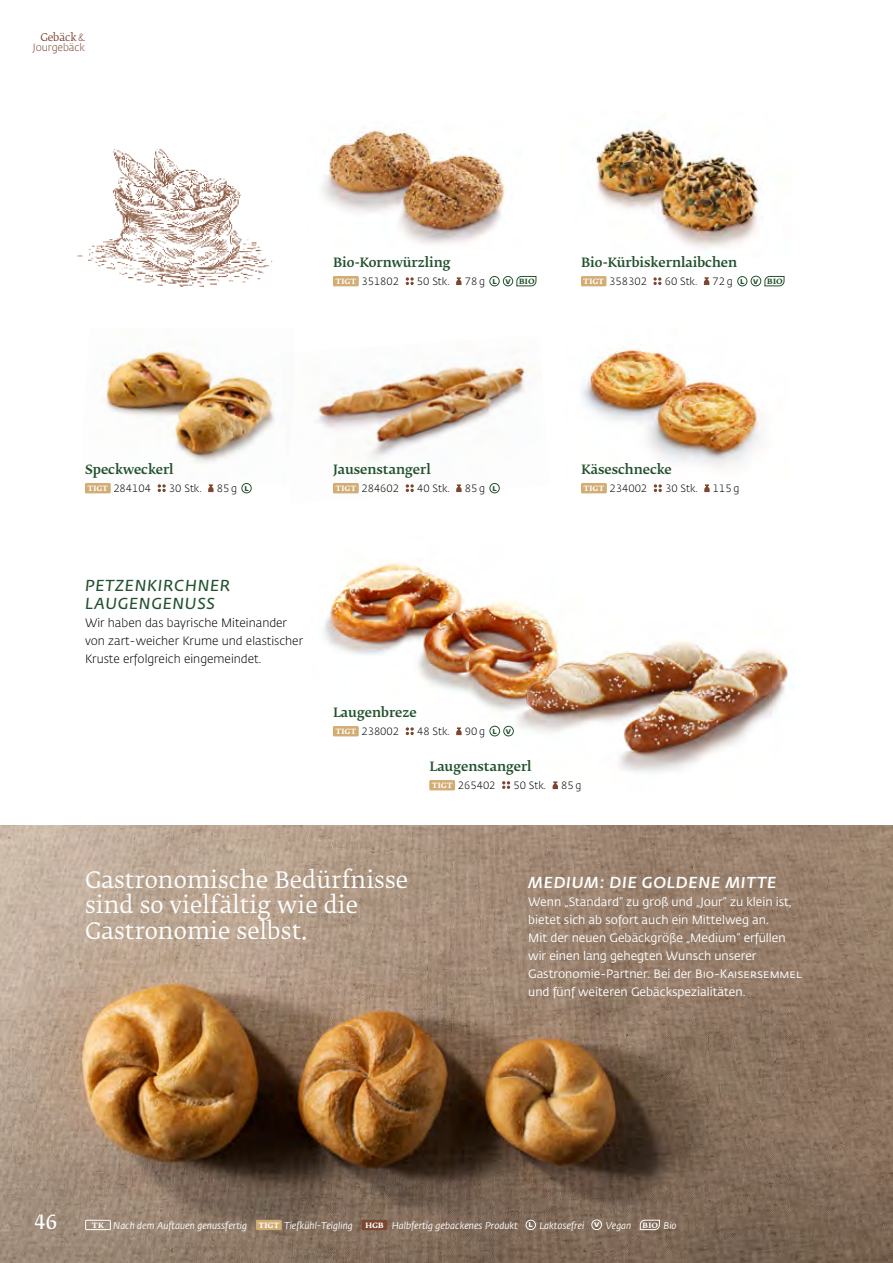
<style>
.page{position:relative;width:893px;height:1263px;background:#fff}
.page>*{position:absolute;margin:0;border:0;box-sizing:border-box;transform-origin:0 0}
.t1{font:22.5px/25.5px "Fedra Serif B Pro";letter-spacing:.01em;color:#fff}
.t2{font:19.5px "Fedra Serif B Pro Demi";color:#fff}
.t3{font:italic 600 15.75px/18px "Fedra Sans Pro";letter-spacing:.05em;color:#22522e}
.t4{font:italic 500 15.75px "Fedra Sans Pro";letter-spacing:.05em;color:#fff}
.t5{font:500 12.75px "Fedra Serif B Pro";color:#22522e}
.t6{font:12px/18px "Fedra Sans Pro";color:#fff}
.t7{font:300 12px/18px "Fedra Sans Pro";color:#000}
.t8{font:300 10.5px "Fedra Sans Pro";color:#000}
.t9{font:300 10.5px "Fedra Sans Pro";letter-spacing:-.01em;color:#7c4630}
.t10{font:10.5px "Fedra Serif B Pro";letter-spacing:-.01em;color:#7c4630}
.t11{font:italic 9.75px "Fedra Sans Pro";color:#fff}
.s1{font-family:"Fedra Sans Pro";font-weight:300}
.s2{font-family:"Fedra Serif B Pro";font-weight:500;font-size:9.75px;color:#fff}
.s3{font-weight:700;font-size:9px;color:#22522e}
.s4{font-weight:700;font-size:8.7px;color:#22522e}
.s5{font-family:"Fedra Serif B Pro";font-weight:500;font-size:9.75px;color:#22522e}
.s6{font-family:"Fedra Serif B Pro";font-weight:500;font-style:normal}
.s7{font-weight:700;font-style:normal;font-size:8.7px}
</style>
<div class="page">
<img style="left:322px;top:129px;width:183px;height:116px">
<img style="left:582px;top:346px;width:181px;height:124px">
<img style="left:84px;top:343px;width:191px;height:142px">
<div style="left:85px;top:483px;width:25px;height:10px;background:#d2ac73"></div>
<div style="left:85px;top:483px;width:26px;height:10px;border:1px solid #d2ac73"></div>
<svg style="left:158px;top:484px;width:8px;height:8px"></svg>
<svg style="left:208px;top:484px;width:6px;height:8px"></svg>
<div style="left:241px;top:483px;width:11px;height:10px;border:1px solid #22522e;border-radius:50%"></div>
<img style="left:323px;top:560px;width:212px;height:166px">
<img style="left:592px;top:129px;width:168px;height:120px">
<img style="left:498px;top:610px;width:297px;height:180px">
<img style="left:582px;top:642px;width:99px;height:22px">
<div style="left:333px;top:276px;width:25px;height:10px;background:#d2ac73"></div>
<div style="left:333px;top:276px;width:26px;height:10px;border:1px solid #d2ac73"></div>
<svg style="left:406px;top:277px;width:8px;height:8px"></svg>
<svg style="left:456px;top:277px;width:5px;height:8px"></svg>
<div style="left:489px;top:276px;width:11px;height:10px;border:1px solid #22522e;border-radius:50%"></div>
<div style="left:503px;top:276px;width:10px;height:10px;border:1px solid #22522e;border-radius:50%"></div>
<svg style="left:516px;top:276px;width:21px;height:11px"></svg>
<div style="left:581px;top:483px;width:25px;height:10px;background:#d2ac73"></div>
<div style="left:581px;top:483px;width:26px;height:10px;border:1px solid #d2ac73"></div>
<svg style="left:654px;top:484px;width:8px;height:8px"></svg>
<svg style="left:704px;top:484px;width:6px;height:8px"></svg>
<img style="left:316px;top:362px;width:214px;height:132px">
<div style="left:333px;top:483px;width:25px;height:10px;background:#d2ac73"></div>
<div style="left:333px;top:483px;width:26px;height:10px;border:1px solid #d2ac73"></div>
<svg style="left:406px;top:484px;width:8px;height:8px"></svg>
<svg style="left:456px;top:484px;width:6px;height:8px"></svg>
<div style="left:489px;top:483px;width:11px;height:10px;border:1px solid #22522e;border-radius:50%"></div>
<div style="left:333px;top:726px;width:25px;height:10px;background:#d2ac73"></div>
<div style="left:333px;top:726px;width:26px;height:10px;border:1px solid #d2ac73"></div>
<svg style="left:406px;top:727px;width:8px;height:8px"></svg>
<svg style="left:456px;top:727px;width:6px;height:8px"></svg>
<div style="left:489px;top:726px;width:11px;height:10px;border:1px solid #22522e;border-radius:50%"></div>
<div style="left:503px;top:726px;width:11px;height:10px;border:1px solid #22522e;border-radius:50%"></div>
<div style="left:430px;top:780px;width:25px;height:10px;background:#d2ac73"></div>
<div style="left:429px;top:780px;width:26px;height:10px;border:1px solid #d2ac73"></div>
<svg style="left:502px;top:781px;width:8px;height:8px"></svg>
<svg style="left:553px;top:781px;width:5px;height:8px"></svg>
<img style="left:0;top:825px;width:893px;height:438px">
<div style="left:581px;top:277px;width:25px;height:9px;background:#d2ac73"></div>
<div style="left:581px;top:276px;width:25px;height:10px;border:1px solid #d2ac73"></div>
<svg style="left:653px;top:277px;width:8px;height:8px"></svg>
<svg style="left:704px;top:277px;width:5px;height:8px"></svg>
<div style="left:737px;top:276px;width:10px;height:10px;border:1px solid #22522e;border-radius:50%"></div>
<div style="left:751px;top:276px;width:10px;height:10px;border:1px solid #22522e;border-radius:50%"></div>
<svg style="left:764px;top:276px;width:21px;height:11px"></svg>
<img style="left:77px;top:149px;width:196px;height:138px">
<div style="left:85px;top:1220px;width:26px;height:10px;border:1px solid #fff"></div>
<div style="left:256px;top:1220px;width:25px;height:9px;background:#d2ac73"></div>
<div style="left:256px;top:1220px;width:26px;height:10px;border:1px solid #d2ac73"></div>
<div style="left:362px;top:1220px;width:25px;height:9px;background:#7c4630"></div>
<div style="left:362px;top:1220px;width:25px;height:10px;border:1px solid #7c4630"></div>
<div style="left:526px;top:1220px;width:10px;height:10px;border:1px solid #fff;border-radius:50%"></div>
<div style="left:591px;top:1219px;width:11px;height:11px;border:1px solid #fff;border-radius:50%"></div>
<svg style="left:639px;top:1219px;width:21px;height:11px"></svg>
<p class="t10" style="left:40px;top:31px;width:46px">Gebäck <span class="s1">&amp;</span></p>
<p class="t9" style="left:33px;top:40px;width:54px">Jourgebäck</p>
<p class="t5" style="left:333px;top:255px;width:119px">Bio-Kornwürzling</p>
<p class="t8" style="left:335px;top:274px;width:65px"><span class="s2">tigt</span> 351802</p>
<p class="t8" style="left:417px;top:274px;width:34px">50 Stk.</p>
<p class="t8" style="left:465px;top:274px;width:71px">78 g <span class="s3">l</span> <span class="s4">v</span> <span class="s5">bio</span></p>
<p class="t5" style="left:581px;top:255px;width:158px">Bio-Kürbiskernlaibchen</p>
<p class="t8" style="left:583px;top:274px;width:65px"><span class="s2">tigt</span> 358302</p>
<p class="t8" style="left:665px;top:274px;width:34px">60 Stk.</p>
<p class="t8" style="left:713px;top:274px;width:72px">72 g <span class="s3">l</span> <span class="s4">v</span> <span class="s5">bio</span></p>
<p class="t5" style="left:85px;top:462px;width:90px">Speckweckerl</p>
<p class="t8" style="left:87px;top:481px;width:65px"><span class="s2">tigt</span> 284104</p>
<p class="t8" style="left:169px;top:481px;width:34px">30 Stk.</p>
<p class="t8" style="left:217px;top:481px;width:33px">85 g <span class="s3">l</span></p>
<p class="t5" style="left:333px;top:462px;width:99px">Jausenstangerl</p>
<p class="t8" style="left:335px;top:481px;width:65px"><span class="s2">tigt</span> 284602</p>
<p class="t8" style="left:417px;top:481px;width:34px">40 Stk.</p>
<p class="t8" style="left:465px;top:481px;width:33px">85 g <span class="s3">l</span></p>
<p class="t5" style="left:581px;top:462px;width:92px">Käseschnecke</p>
<p class="t8" style="left:583px;top:481px;width:65px"><span class="s2">tigt</span> 234002</p>
<p class="t8" style="left:665px;top:481px;width:34px">30 Stk.</p>
<p class="t8" style="left:713px;top:481px;width:28px">115 g</p>
<h3 class="t3" style="left:85px;top:576px;width:147px">PETZENKIRCHNER<br>LAUGENGENUSS</h3>
<p class="t7" style="left:85px;top:614px;width:220px">Wir haben das bayrische Miteinander von zart-weicher Krume und elastischer<br>Kruste erfolgreich eingemeindet.</p>
<p class="t5" style="left:333px;top:705px;width:85px">Laugenbreze</p>
<p class="t8" style="left:335px;top:724px;width:65px"><span class="s2">tigt</span> 238002</p>
<p class="t8" style="left:417px;top:724px;width:34px">48 Stk.</p>
<p class="t8" style="left:465px;top:724px;width:48px">90 g<span class="s3">l</span> <span class="s4">v</span></p>
<p class="t5" style="left:429px;top:759px;width:104px">Laugenstangerl</p>
<p class="t8" style="left:432px;top:778px;width:65px"><span class="s2">tigt</span> 265402</p>
<p class="t8" style="left:513px;top:778px;width:34px">50 Stk.</p>
<p class="t8" style="left:561px;top:778px;width:22px">85 g</p>
<h1 class="t1" style="left:85px;top:867px;width:324px">Gastronomische Bedürfnisse sind so vielfältig wie die<br>Gastronomie selbst.</h1>
<h3 class="t4" style="left:528px;top:871px;width:250px">MEDIUM: DIE GOLDENE MITTE</h3>
<p class="t6" style="left:528px;top:892px;width:275px">Wenn „Standard“ zu groß und „Jour“ zu klein ist, bietet sich ab sofort auch ein Mittelweg an.<br>Mit der neuen Gebäckgröße „Medium“ erfüllen wir einen lang gehegten Wunsch unserer Gastronomie-Partner. Bei der Bio-Kaisersemmel und fünf weiteren Gebäckspezialitäten.</p>
<h2 class="t2" style="left:34px;top:1211px;width:25px">46</h2>
<p class="t11" style="left:92px;top:1218px;width:262px"><span class="s6">tk</span> Nach dem Auftauen genussfertig <span class="s6">tigt</span> Tiefkühl-Teigling</p>
<p class="t11" style="left:365px;top:1218px;width:313px"><span class="s6">hgb</span> Halbfertig gebackenes Produkt <sup>l</sup> Laktosefrei <span class="s7">v</span> Vegan <span class="s6">bio</span> Bio</p>
</div>
